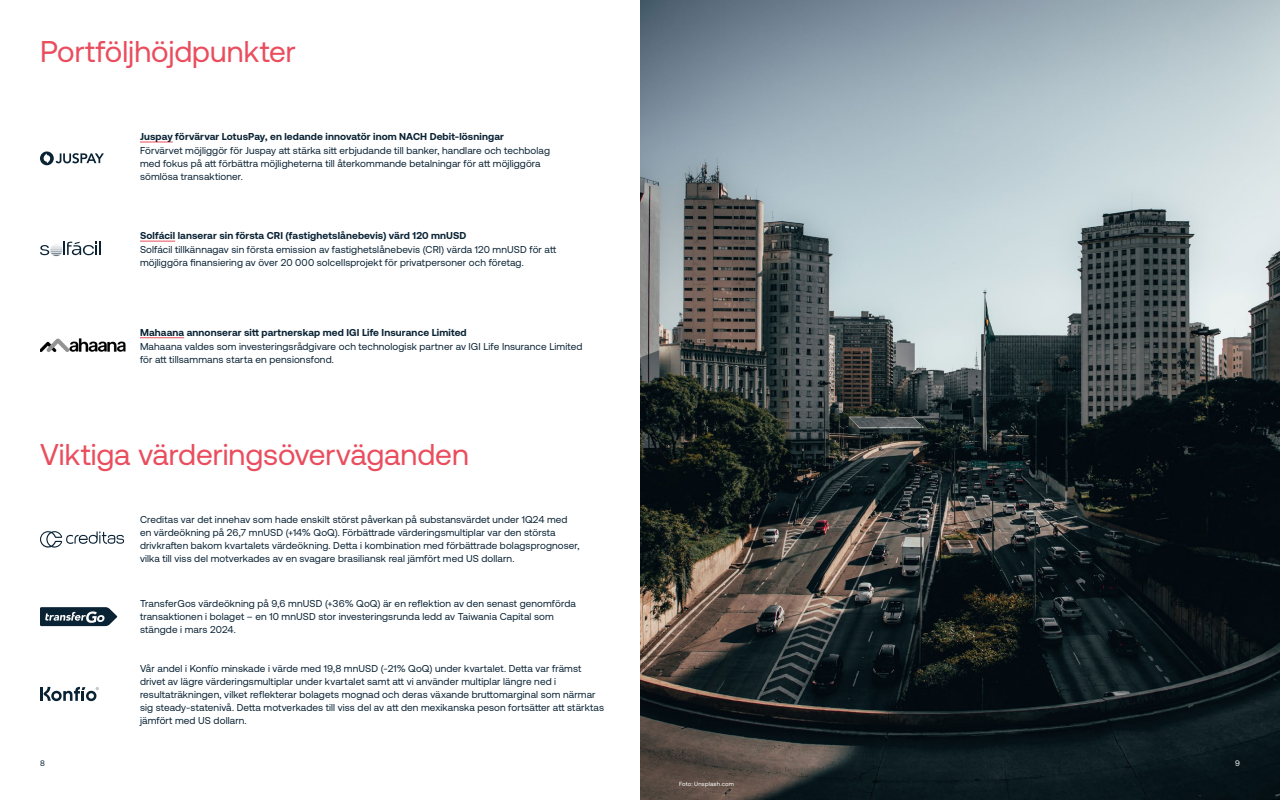
<style>
.page{position:relative;width:1280px;height:800px;background:#fff}
.page>*{position:absolute;margin:0;border:0;box-sizing:border-box;transform-origin:0 0}
.t1{font:30px "Aeonik";color:#ea4d5d}
.t2{font:10px/13px "Aeonik";letter-spacing:.015em;color:#092234}
.t3{font:700 10px "Aeonik";letter-spacing:.015em;color:#092234}
.t4{font:8px "Aeonik";color:#092234}
.t5{font:8px "Aeonik";color:#fff}
.t6{font:6px "Aeonik";letter-spacing:.03em;color:#fff}
</style>
<div class="page">
<img style="left:640px;top:0;width:640px;height:800px">
<hr style="left:140px;top:142px;width:33px;height:1px;background:#ea4d5d">
<svg style="left:40px;top:151px;width:64px;height:14px"></svg>
<hr style="left:140px;top:241px;width:35px;height:1px;background:#ea4d5d">
<svg style="left:40px;top:242px;width:61px;height:14px"></svg>
<hr style="left:140px;top:338px;width:44px;height:1px;background:#ea4d5d">
<img style="left:40px;top:338px;width:86px;height:14px">
<svg style="left:40px;top:607px;width:77px;height:19px"></svg>
<hr style="left:40px;top:687px;width:3px;height:14px;background:#092234">
<svg style="left:44px;top:687px;width:55px;height:14px"></svg>
<svg style="left:40px;top:531px;width:84px;height:17px"></svg>
<h1 class="t1" style="left:40px;top:35px;width:257px">Portföljhöjdpunkter</h1>
<p class="t3" style="left:140px;top:131px;width:365px">Juspay förvärvar LotusPay, en ledande innovatör inom NACH Debit-lösningar</p>
<p class="t2" style="left:140px;top:144px;width:411px">Förvärvet möjliggör för Juspay att stärka sitt erbjudande till banker, handlare och techbolag med fokus på att förbättra möjligheterna till återkommande betalningar för att möjliggöra sömlösa transaktioner.</p>
<p class="t3" style="left:140px;top:230px;width:328px">Solfácil lanserar sin första CRI (fastighetslånebevis) värd 120 mnUSD</p>
<p class="t2" style="left:140px;top:243px;width:418px">Solfácil tillkännagav sin första emission av fastighetslånebevis (CRI) värda 120 mnUSD för att möjliggöra finansiering av över 20 000 solcellsprojekt för privatpersoner och företag.</p>
<p class="t3" style="left:140px;top:327px;width:328px">Mahaana annonserar sitt partnerskap med IGI Life Insurance Limited</p>
<p class="t2" style="left:140px;top:340px;width:444px">Mahaana valdes som investeringsrådgivare och technologisk partner av IGI Life Insurance Limited för att tillsammans starta en pensionsfond.</p>
<h1 class="t1" style="left:40px;top:438px;width:430px">Viktiga värderingsöverväganden</h1>
<p class="t2" style="left:140px;top:513px;width:441px">Creditas var det innehav som hade enskilt störst påverkan på substansvärdet under 1Q24 med en värdeökning på 26,7 mnUSD (+14% QoQ). Förbättrade värderingsmultiplar var den största drivkraften bakom kvartalets värdeökning. Detta i kombination med förbättrade bolagsprognoser, vilka till viss del motverkades av en svagare brasiliansk real jämfört med US dollarn.</p>
<p class="t2" style="left:140px;top:597px;width:437px">TransferGos värdeökning på 9,6 mnUSD (+36% QoQ) är en reflektion av den senast genomförda transaktionen i bolaget – en 10 mnUSD stor investeringsrunda ledd av Taiwania Capital som stängde i mars 2024.</p>
<p class="t2" style="left:140px;top:662px;width:466px">Vår andel i Konfío minskade i värde med 19,8 mnUSD (-21% QoQ) under kvartalet. Detta var främst drivet av lägre värderingsmultiplar under kvartalet samt att vi använder multiplar längre ned i resultaträkningen, vilket reflekterar bolagets mognad och deras växande bruttomarginal som närmar sig steady-statenivå. Detta motverkades till viss del av att den mexikanska peson fortsätter att stärktas jämfört med US dollarn.</p>
<p class="t4" style="left:40px;top:758px;width:6px">8</p>
<p class="t5" style="left:1235px;top:758px;width:6px">9</p>
<p class="t6" style="left:679px;top:781px;width:57px">Foto: Unsplash.com</p>
</div>
